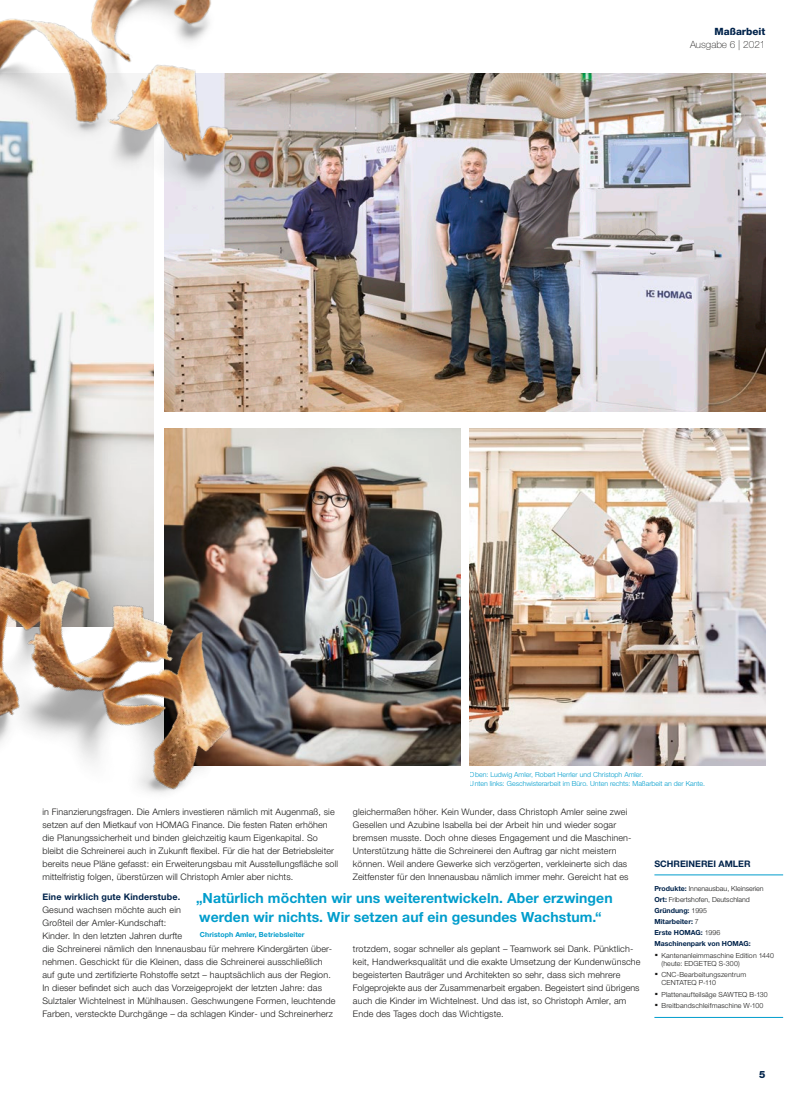
<style>
.page{position:relative;width:808px;height:1106px;background:#fff}
.page>*{position:absolute;margin:0;border:0;box-sizing:border-box;transform-origin:0 0}
.t1{font:700 14px/18.8px "Helvetica Neue LTW1 G";letter-spacing:.005em;color:#009dcc}
.t2{font:100 10px "Helvetica Neue LTW1 G";color:#1a1918}
.t3{font:800 10px "Helvetica Neue LTW1 G";color:#00234b}
.t4{font:300 9px/13px "Helvetica Neue LTW1 G";letter-spacing:.015em;color:#1a1918}
.t5{font:700 9px "Helvetica Neue LTW1 G";letter-spacing:.015em;color:#00234b}
.t6{font:300 7px/7.5px "Helvetica Neue LTW1 G";letter-spacing:.02em;color:#1a1918}
.t7{font:700 7px/11px "Helvetica Neue LTW1 G";color:#00234b}
.t8{font:300 7px/8.4px "Helvetica Neue LTW1 G";color:#009dcc}
.t9{font:700 7px "Helvetica Neue LTW1 G";letter-spacing:.01em;color:#009dcc}
.s1{font-weight:300;color:#1a1918}
.s2{font-weight:700;font-size:14px}
</style>
<div class="page">
<img style="left:0;top:203px;width:154px;height:242px">
<img style="left:165px;top:74px;width:600px;height:337px">
<img style="left:165px;top:428px;width:295px;height:337px">
<img style="left:470px;top:428px;width:295px;height:337px">
<hr style="left:654px;top:874px;width:129px;height:1px;background:#009dcc">
<hr style="left:654px;top:1017px;width:129px;height:1px;background:#009dcc">
<img style="left:0;top:450px;width:345px;height:343px">
<img style="left:0;top:0;width:273px;height:203px">
<p class="t3" style="left:714px;top:26px;width:52px">Maßarbeit</p>
<p class="t2" style="left:690px;top:38px;width:77px">Ausgabe 6 | 2021</p>
<p class="t8" style="left:470px;top:770px;width:237px">Oben: Ludwig Amler, Robert Herrler und Christoph Amler.<br>Unten links: Geschwisterarbeit im Büro. Unten rechts: Maßarbeit an der Kante.</p>
<p class="t4" style="left:353px;top:805px;width:280px">gleichermaßen höher. Kein Wunder, dass Christoph Amler seine zwei Gesellen und Azubine Isabella bei der Arbeit hin und wieder sogar bremsen musste. Doch ohne dieses Engagement und die Maschinen-Unterstützung hätte die Schreinerei den Auftrag gar nicht meistern können. Weil andere Gewerke sich verzögerten, verkleinerte sich das Zeitfenster für den Innenausbau nämlich immer mehr. Gereicht hat es</p>
<p class="t4" style="left:43px;top:805px;width:297px">in Finanzierungsfragen. Die Amlers investieren nämlich mit Augenmaß, sie setzen auf den Mietkauf von HOMAG Finance. Die festen Raten erhöhen die Planungssicherheit und binden gleichzeitig kaum Eigenkapital. So bleibt die Schreinerei auch in Zukunft flexibel. Für die hat der Betriebsleiter bereits neue Pläne gefasst: ein Erweiterungsbau mit Ausstellungsfläche soll mittelfristig folgen, überstürzen will Christoph Amler aber nichts.</p>
<p class="t5" style="left:43px;top:891px;width:139px">Eine wirklich gute Kinderstube.</p>
<p class="t4" style="left:43px;top:903px;width:294px">Gesund wachsen möchte auch ein<br>Großteil der Amler-Kundschaft:<br>Kinder. In den letzten Jahren durfte<br>die Schreinerei nämlich den Innenausbau für mehrere Kindergärten über&shy;nehmen. Geschickt für die Kleinen, dass die Schreinerei ausschließlich auf gute und zertifizierte Rohstoffe setzt – hauptsächlich aus der Region.<br>In dieser befindet sich auch das Vorzeigeprojekt der letzten Jahre: das Sulztaler Wichtelnest in Mühlhausen. Geschwungene Formen, leuchtende Farben, versteckte Durchgänge – da schlagen Kinder- und Schreinerherz</p>
<h1 class="t1" style="left:196px;top:888px;width:418px">„Natürlich möchten wir uns weiterentwickeln. Aber erzwingen werden wir nichts. Wir setzen auf ein gesundes Wachstum.“</h1>
<p class="t9" style="left:200px;top:930px;width:106px">Christoph Amler, Betriebsleiter</p>
<p class="t4" style="left:353px;top:942px;width:289px">trotzdem, sogar schneller als geplant – Teamwork sei Dank. Pünktlich&shy;keit, Handwerksqualität und die exakte Umsetzung der Kundenwünsche begeisterten Bauträger und Architekten so sehr, dass sich mehrere Folgeprojekte aus der Zusammenarbeit ergaben. Begeistert sind übrigens auch die Kinder im Wichtelnest. Und das ist, so Christoph Amler, am Ende des Tages doch das Wichtigste.</p>
<p class="t5" style="left:654px;top:858px;width:98px">SCHREINEREI AMLER</p>
<p class="t7" style="left:654px;top:883px;width:111px">Produkte: <span class="s1">Innenausbau, Kleinserien<br></span>Ort: <span class="s1">Fribertshofen, Deutschland<br></span>Gründung: <span class="s1">1995<br></span>Mitarbeiter: <span class="s1">7<br></span>Erste HOMAG: <span class="s1">1996<br></span>Maschinenpark von HOMAG:</p>
<p class="t6" style="left:661px;top:951px;width:114px;text-indent:-7px"><span class="s2">·</span> Kantenanleimmaschine Edition 1440 (heute: EDGETEQ S-300)</p>
<p class="t6" style="left:661px;top:971px;width:86px;text-indent:-7px"><span class="s2">·</span> CNC-Bearbeitungszentrum<br>CENTATEQ P-110</p>
<p class="t6" style="left:654px;top:988px;width:115px;line-height:11.8px"><span class="s2">·</span> Plattenaufteilsäge SAWTEQ B-130 <span class="s2">·</span> Breitbandschleifmaschine W-100</p>
<p class="t3" style="left:759px;top:1068px;width:8px">5</p>
</div>
